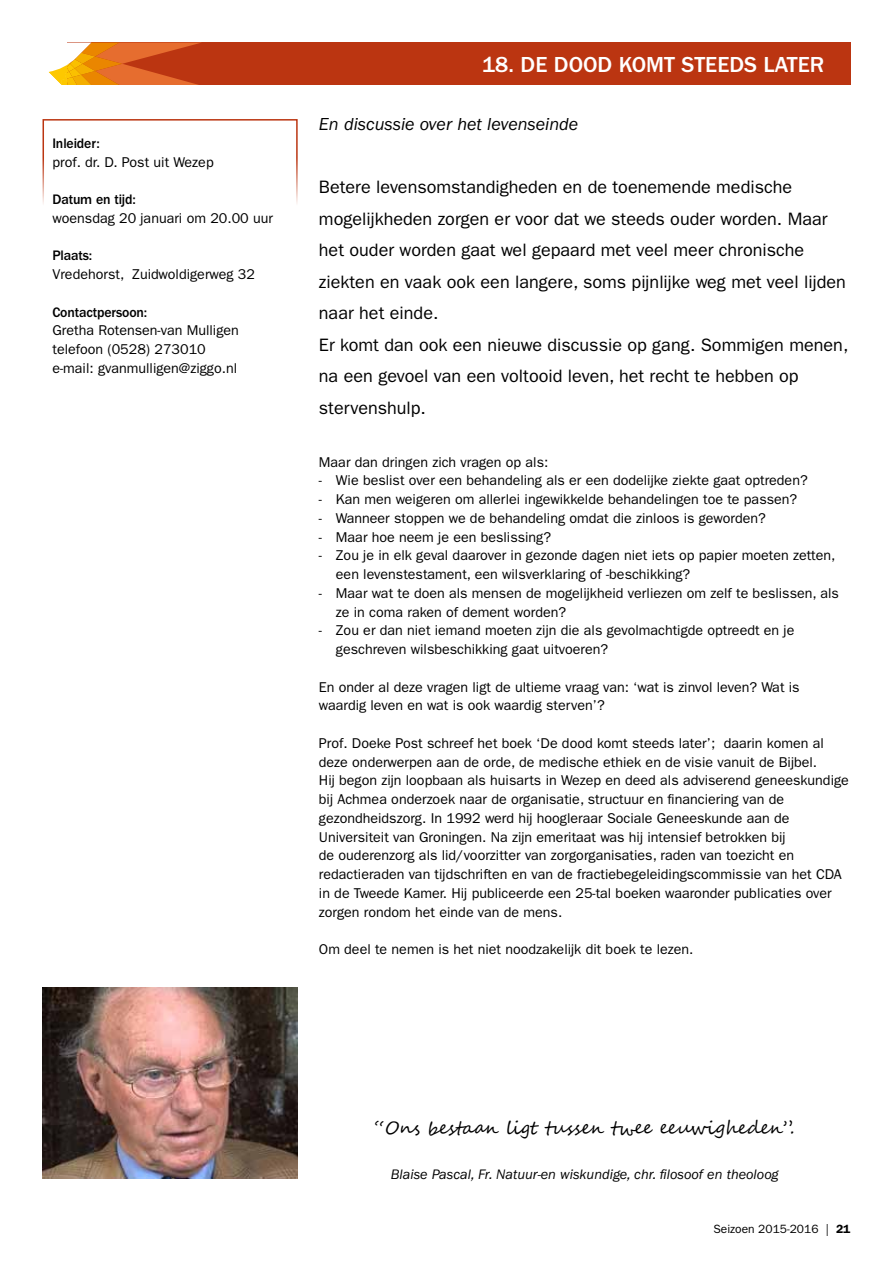
<style>
.page{position:relative;width:893px;height:1263px;background:#fff}
.page>*{position:absolute;margin:0;border:0;box-sizing:border-box;transform-origin:0 0}
.t1{font:500 30px "ITC Franklin Gothic Std";color:#fff}
.t2{font:500 22.5px "ITC Franklin Gothic Std";color:#fff}
.t3{font:18px/31.5px "ITC Franklin Gothic Std";color:#000}
.t4{font:18px "Segoe Script";color:#000}
.t5{font:italic 18px "ITC Franklin Gothic Std";color:#000}
.t6{font:14.25px/18.8px "ITC Franklin Gothic Std";color:#000}
.t7{font:italic 14.25px "ITC Franklin Gothic Std";color:#000}
.t8{font:500 14.25px "ITC Franklin Gothic Std";letter-spacing:-.01em;color:#000}
.t9{font:12px "ITC Franklin Gothic Std";color:#000}
.s1{font-size:22.5px}
.s2{font-size:30px}
.s3{font-weight:600}
</style>
<div class="page">
<div style="left:67px;top:43px;width:783px;height:42px;background:#bb3511"></div>
<svg style="left:48px;top:43px;width:151px;height:42px"></svg>
<div style="left:43px;top:119px;width:255px;height:92px;border:2px solid #bb3511"></div>
<img style="left:43px;top:987px;width:255px;height:191px">
<p class="t8" style="left:52px;top:135px;width:49px">Inleider:</p>
<p class="t6" style="left:52px;top:152px;width:163px">prof. dr. D. Post uit Wezep</p>
<p class="t8" style="left:52px;top:191px;width:85px">Datum en tijd:</p>
<p class="t6" style="left:52px;top:209px;width:222px">woensdag 20 januari om 20.00 uur</p>
<p class="t8" style="left:52px;top:248px;width:41px">Plaats:</p>
<p class="t6" style="left:52px;top:265px;width:204px">Vredehorst, Zuidwoldigerweg 32</p>
<p class="t8" style="left:52px;top:304px;width:96px">Contactpersoon:</p>
<p class="t6" style="left:52px;top:321px;width:188px">Gretha Rotensen-van Mulligen telefoon (0528) 273010 e-mail: gvanmulligen@ziggo.nl</p>
<h1 class="t1" style="left:696px;top:47px;width:130px">CENT D E MO<span class="s1">R</span></h1>
<h1 class="t1" style="left:704px;top:47px;width:58px">PRO</h1>
<h2 class="t2" style="left:764px;top:51px;width:48px">LATE</h2>
<h2 class="t2" style="left:482px;top:51px;width:320px">18. DE DOOD KO<span class="s2">W</span>MT<span class="s2">IJK</span> STEEDS <span class="s2">RU</span></h2>
<p class="t5" style="left:319px;top:114px;width:261px">En discussie over het levenseinde</p>
<p class="t3" style="left:319px;top:172px;width:531px">Betere levensomstandigheden en de toenemende medische mogelijkheden zorgen er voor dat we steeds ouder worden. Maar het ouder worden gaat wel gepaard met veel meer chronische ziekten en vaak ook een langere, soms pijnlijke weg met veel lijden naar het einde.<br>Er komt dan ook een nieuwe discussie op gang. Sommigen menen, na een gevoel van een voltooid leven, het recht te hebben op stervenshulp.</p>
<p class="t6" style="left:319px;top:452px;width:231px">Maar dan dringen zich vragen op als:</p>
<p class="t6" style="left:319px;top:471px;width:490px">- Wie beslist over een behandeling als er een dodelijke ziekte gaat optreden?</p>
<p class="t6" style="left:319px;top:490px;width:480px">- Kan men weigeren om allerlei ingewikkelde behandelingen toe te passen?</p>
<p class="t6" style="left:319px;top:509px;width:449px">- Wanneer stoppen we de behandeling omdat die zinloos is geworden?</p>
<p class="t6" style="left:319px;top:527px;width:234px">- Maar hoe neem je een beslissing?</p>
<p class="t6" style="left:336px;top:546px;width:501px;text-indent:-17px">- Zou je in elk geval daarover in gezonde dagen niet iets op papier moeten zetten, een levenstestament, een wilsverklaring of -beschikking?</p>
<p class="t6" style="left:336px;top:584px;width:504px;text-indent:-17px">- Maar wat te doen als mensen de mogelijkheid verliezen om zelf te beslissen, als ze in coma raken of dement worden?</p>
<p class="t6" style="left:336px;top:621px;width:460px;text-indent:-17px">- Zou er dan niet iemand moeten zijn die als gevolmachtigde optreedt en je geschreven wilsbeschikking gaat uitvoeren?</p>
<p class="t6" style="left:319px;top:677px;width:482px">En onder al deze vragen ligt de ultieme vraag van: ‘wat is zinvol leven? Wat is waardig leven en wat is ook waardig sterven’?</p>
<p class="t6" style="left:319px;top:734px;width:531px">Prof. Doeke Post schreef het boek ‘De dood komt steeds later’; daarin komen al deze onderwerpen aan de orde, de medische ethiek en de visie vanuit de Bijbel.<br>Hij begon zijn loopbaan als huisarts in Wezep en deed als adviserend geneeskundige bij Achmea onderzoek naar de organisatie, structuur en financiering van de gezondheidszorg. In 1992 werd hij hoogleraar Sociale Geneeskunde aan de Universiteit van Groningen. Na zijn emeritaat was hij intensief betrokken bij<br>de ouderenzorg als lid/voorzitter van zorgorganisaties, raden van toezicht en redactieraden van tijdschriften en van de fractiebegeleidingscommissie van het CDA in de Tweede Kamer. Hij publiceerde een 25-tal boeken waaronder publicaties over zorgen rondom het einde van de mens.</p>
<p class="t6" style="left:319px;top:940px;width:376px">Om deel te nemen is het niet noodzakelijk dit boek te lezen.</p>
<p class="t4" style="left:375px;top:1114px;width:422px">“Ons bestaan ligt tussen twee eeuwigheden”.</p>
<p class="t7" style="left:391px;top:1166px;width:389px">Blaise Pascal, Fr. Natuur-en wiskundige, chr. filosoof en theoloog</p>
<p class="t9" style="left:713px;top:1222px;width:139px">Seizoen 2015-2016 | <span class="s3">21</span></p>
</div>
